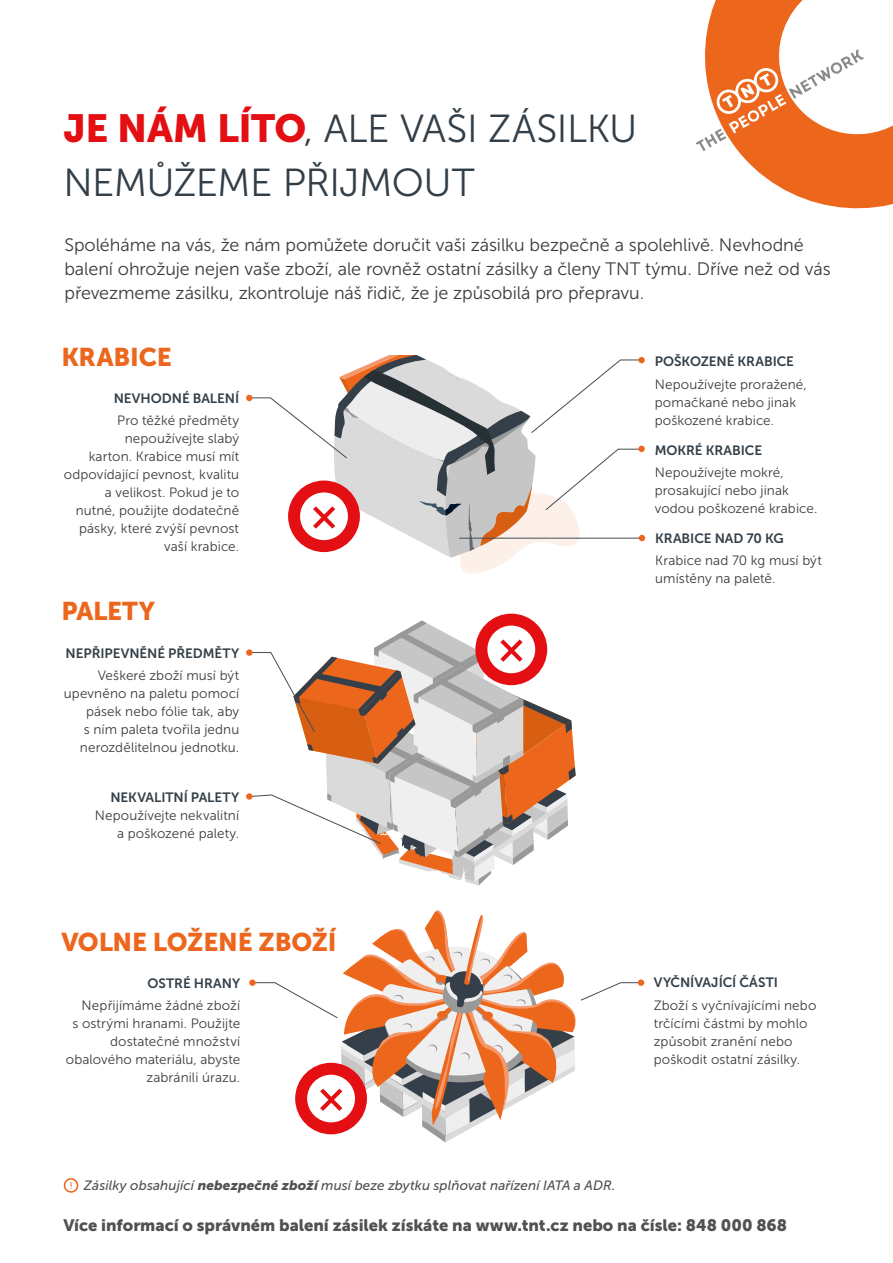
<style>
.page{position:relative;width:893px;height:1263px;background:#fff}
.page>*{position:absolute;margin:0;border:0;box-sizing:border-box;transform-origin:0 0}
.t1{font:39px/54px "Museo Sans 300";letter-spacing:-.015em;color:#333f48}
.t2{font:25.5px "Museo Sans 900";letter-spacing:-.005em;color:#ec671d}
.t3{font:18px/24px "Museo Sans 300";letter-spacing:-.005em;color:#3c3c3b}
.t4{font:16.5px "Museo Sans 900";color:#525151}
.t5{font:13.5px/18px "Museo Sans 300";letter-spacing:.005em;color:#3c3c3b}
.t6{font:13.5px "Museo Sans 700";letter-spacing:-.005em;color:#333f48}
.t7{font:italic 13.5px "Museo Sans 500";letter-spacing:.005em;color:#525151}
.s1{font-family:"Museo Sans 900";color:#e30f13}
.s2{font-family:"Museo Sans 900"}
</style>
<div class="page">
<div style="left:638px;top:979px;width:6px;height:7px;background:#ec671d;border-radius:50%"></div>
<div style="left:246px;top:793px;width:6px;height:7px;background:#ec671d;border-radius:50%"></div>
<div style="left:246px;top:649px;width:6px;height:7px;background:#ec671d;border-radius:50%"></div>
<svg style="left:705px;top:0;width:188px;height:209px"></svg>
<svg style="left:696px;top:49px;width:168px;height:102px"></svg>
<svg style="left:246px;top:355px;width:399px;height:219px"></svg>
<svg style="left:249px;top:614px;width:327px;height:271px"></svg>
<svg style="left:250px;top:910px;width:392px;height:232px"></svg>
<svg style="left:64px;top:1178px;width:14px;height:15px"></svg>
<h1 class="t1" style="left:63px;top:102px;width:576px"><span class="s1">JE NÁM LÍTO</span>, ALE VAŠI ZÁSILKU<br>NEMŮŽEME PŘIJMOUT</h1>
<p class="t3" style="left:64px;top:232px;width:768px">Spoléháme na vás, že nám pomůžete doručit vaši zásilku bezpečně a spolehlivě. Nevhodné balení ohrožuje nejen vaše zboží, ale rovněž ostatní zásilky a členy TNT týmu. Dříve než od vás převezmeme zásilku, zkontroluje náš řidič, že je způsobilá pro přepravu.</p>
<h2 class="t2" style="left:61px;top:342px;width:112px">KRABICE</h2>
<p class="t6" style="left:114px;top:391px;width:127px">NEVHODNÉ BALENÍ</p>
<p class="t5" style="left:64px;top:411px;width:177px;text-align:right">Pro těžké předměty nepoužívejte slabý<br>karton. Krabice musí mít odpovídající pevnost, kvalitu a velikost. Pokud je to nutné, použijte dodatečně pásky, které zvýší pevnost vaší krabice.</p>
<h2 class="t2" style="left:61px;top:596px;width:95px">PALETY</h2>
<p class="t6" style="left:66px;top:646px;width:175px">NEPŘIPEVNĚNÉ PŘEDMĚTY</p>
<p class="t5" style="left:64px;top:666px;width:177px;text-align:right">Veškeré zboží musí být upevněno na paletu pomocí pásek nebo fólie tak, aby<br>s ním paleta tvořila jednu nerozdělitelnou jednotku.</p>
<p class="t6" style="left:110px;top:790px;width:130px">NEKVALITNÍ PALETY</p>
<p class="t5" style="left:95px;top:807px;width:146px;text-align:right">Nepoužívejte nekvalitní a poškozené palety.</p>
<h2 class="t2" style="left:61px;top:927px;width:277px">VOLNE LOŽENÉ ZBOŽÍ</h2>
<p class="t6" style="left:148px;top:976px;width:94px">OSTRÉ HRANY</p>
<p class="t5" style="left:66px;top:997px;width:176px;text-align:right">Nepřijímáme žádné zboží<br>s ostrými hranami. Použijte dostatečné množství obalového materiálu, abyste zabránili úrazu.</p>
<p class="t7" style="left:84px;top:1178px;width:533px">Zásilky obsahující <span class="s2">nebezpečné zboží</span> musí beze zbytku splňovat nařízení IATA a ADR.</p>
<p class="t6" style="left:655px;top:354px;width:141px">POŠKOZENÉ KRABICE</p>
<p class="t5" style="left:655px;top:375px;width:153px">Nepoužívejte proražené, pomačkané nebo jinak poškozené krabice.</p>
<p class="t6" style="left:655px;top:442px;width:109px">MOKRÉ KRABICE</p>
<p class="t5" style="left:655px;top:463px;width:164px">Nepoužívejte mokré, prosakující nebo jinak vodou poškozené krabice.</p>
<p class="t6" style="left:655px;top:530px;width:130px">KRABICE NAD 70 KG</p>
<p class="t5" style="left:655px;top:551px;width:168px">Krabice nad 70 kg musí být umístěny na paletě.</p>
<p class="t6" style="left:654px;top:975px;width:126px">VYČNÍVAJÍCÍ ČÁSTI</p>
<p class="t5" style="left:654px;top:996px;width:164px">Zboží s vyčnívajícími nebo trčícími částmi by mohlo způsobit zranění nebo poškodit ostatní zásilky.</p>
<p class="t4" style="left:64px;top:1216px;width:725px">Více informací o správném balení zásilek získáte na www.tnt.cz nebo na čísle: 848 000 868</p>
</div>
